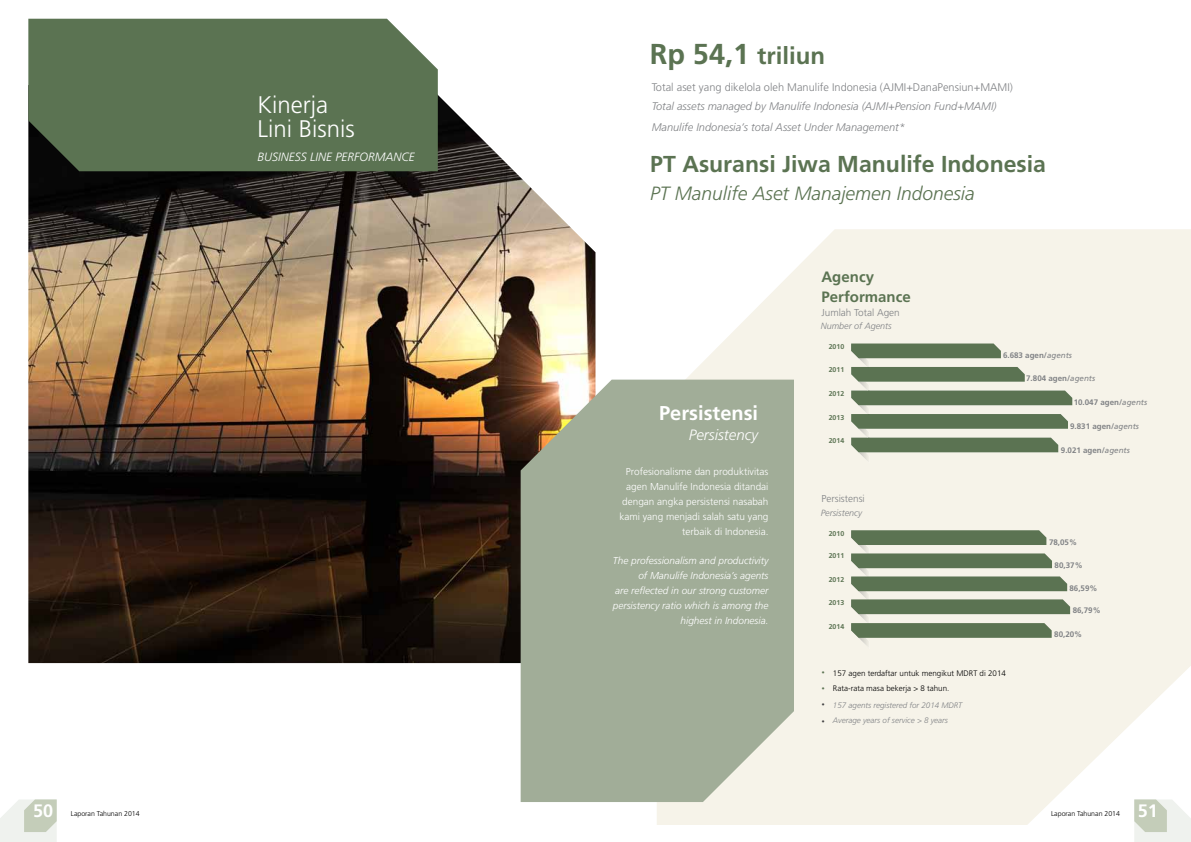
<style>
.page{position:relative;width:1191px;height:842px;background:#fff}
.page>*{position:absolute;margin:0;border:0;box-sizing:border-box;transform-origin:0 0}
.t1{font:300 24px/24px "Frutiger LT Std";color:#fff}
.t2{font:700 24px "Frutiger LT Std";color:#5b7352}
.t3{font:700 23px "Frutiger LT Std";color:#5b7352}
.t4{font:700 20px "Frutiger LT Std";color:#fff}
.t5{font:italic 300 19.2px "Frutiger LT Std";color:#5b7352}
.t6{font:700 18px "Frutiger LT Std";color:#fff}
.t7{font:700 15px/20.8px "Frutiger LT Std";color:#5b7352}
.t8{font:italic 300 15px "Frutiger LT Std";color:#fff}
.t9{font:italic 300 12px "Frutiger LT Std";color:#fff}
.t10{font:italic 300 11px/21.3px "Frutiger LT Std";color:#808285}
.t11{font:300 11px "Frutiger LT Std";color:#808285}
.t12{font:italic 300 10px/15px "Frutiger LT Std";color:#fff;text-align:right}
.t13{font:300 10px/15px "Frutiger LT Std";color:#fff;text-align:right}
.t14{font:300 10px "Frutiger LT Std";color:#808285}
.t15{font:10px "Myriad Pro";color:#5b7352}
.t16{font:10px/16.2px "Myriad Pro";color:#414042}
.t17{font:italic 300 9px "Frutiger LT Std";color:#808285}
.t18{font:700 8px "Frutiger LT Std";color:#808285}
.t19{font:300 8px/15.3px "Frutiger LT Std";color:#000}
.t20{font:italic 300 8px/15.3px "Frutiger LT Std";color:#808285}
.t21{font:700 7px "Frutiger LT Std";color:#5b7352}
.t22{font:300 7px "Frutiger LT Std";color:#000}
.s1{font-size:28.8px}
.s2{font-weight:400;font-style:italic}
</style>
<div class="page">
<svg style="left:0;top:799px;width:57px;height:43px;background:#dfe4da"></svg>
<svg style="left:1134px;top:825px;width:57px;height:17px"></svg>
<img style="left:28px;top:95px;width:567px;height:568px">
<div style="left:28px;top:19px;width:410px;height:152px;background:#5b7352"></div>
<svg style="left:657px;top:229px;width:534px;height:596px;background:#f6f4eb"></svg>
<svg style="left:520px;top:380px;width:274px;height:422px;background:#a3ad98"></svg>
<svg style="left:851px;top:343px;width:221px;height:120px;background:#a3af99"></svg>
<svg style="left:851px;top:530px;width:219px;height:119px;background:#9ca992"></svg>
<h1 class="t1" style="left:257px;top:93px;width:99px">Kinerja<br>Lini Bisnis</h1>
<p class="t9" style="left:257px;top:150px;width:159px">BUSINESS LINE PERFORMANCE</p>
<h1 class="t2" style="left:650px;top:42px;width:177px"><span class="s1">Rp 54,1</span> triliun</h1>
<p class="t11" style="left:651px;top:81px;width:363px">Total aset yang dikelola oleh Manulife Indonesia (AJMI+DanaPensiun+MAMI)</p>
<p class="t10" style="left:651px;top:95px;width:346px">Total assets managed by Manulife Indonesia (AJMI+Pension Fund+MAMI)<br>Manulife Indonesia’s total Asset Under Management*</p>
<h2 class="t3" style="left:650px;top:151px;width:397px">PT Asuransi Jiwa Manulife Indonesia</h2>
<h3 class="t5" style="left:650px;top:182px;width:326px">PT Manulife Aset Manajemen Indonesia</h3>
<h3 class="t7" style="left:821px;top:266px;width:91px">Agency<br>Performance</h3>
<p class="t14" style="left:821px;top:307px;width:80px">Jumlah Total Agen</p>
<p class="t17" style="left:820px;top:321px;width:73px">Number of Agents</p>
<h3 class="t4" style="left:659px;top:402px;width:100px">Persistensi</h3>
<h3 class="t8" style="left:689px;top:427px;width:71px">Persistency</h3>
<p class="t13" style="left:619px;top:464px;width:150px">Profesionalisme dan produktivitas agen Manulife Indonesia ditandai dengan angka persistensi nasabah kami yang menjadi salah satu yang terbaik di Indonesia.</p>
<p class="t12" style="left:613px;top:553px;width:157px">The professionalism and productivity of Manulife Indonesia’s agents<br>are reflected in our strong customer persistency ratio which is among the highest in Indonesia.</p>
<p class="t21" style="left:828px;top:343px;width:17px">2010</p>
<p class="t21" style="left:828px;top:365px;width:17px">2011</p>
<p class="t21" style="left:828px;top:389px;width:17px">2012</p>
<p class="t21" style="left:828px;top:413px;width:17px">2013</p>
<p class="t21" style="left:828px;top:437px;width:17px">2014</p>
<p class="t14" style="left:821px;top:493px;width:45px">Persistensi</p>
<p class="t17" style="left:820px;top:507px;width:43px">Persistency</p>
<p class="t21" style="left:828px;top:529px;width:17px">2010</p>
<p class="t21" style="left:828px;top:552px;width:17px">2011</p>
<p class="t21" style="left:828px;top:575px;width:17px">2012</p>
<p class="t21" style="left:828px;top:598px;width:17px">2013</p>
<p class="t21" style="left:828px;top:622px;width:17px">2014</p>
<p class="t18" style="left:1003px;top:351px;width:70px">6.683 agen/<span class="s2">agents</span></p>
<p class="t18" style="left:1026px;top:374px;width:70px">7.804 agen/<span class="s2">agents</span></p>
<p class="t18" style="left:1073px;top:398px;width:75px">10.047 agen/<span class="s2">agents</span></p>
<p class="t18" style="left:1070px;top:421px;width:70px">9.831 agen/<span class="s2">agents</span></p>
<p class="t18" style="left:1061px;top:445px;width:70px">9.021 agen/<span class="s2">agents</span></p>
<p class="t18" style="left:1049px;top:537px;width:30px">78,05%</p>
<p class="t18" style="left:1054px;top:561px;width:30px">80,37%</p>
<p class="t18" style="left:1069px;top:583px;width:30px">86,59%</p>
<p class="t18" style="left:1072px;top:606px;width:30px">86,79%</p>
<p class="t18" style="left:1054px;top:629px;width:30px">80,20%</p>
<p class="t15" style="left:821px;top:666px;width:4px">•</p>
<p class="t19" style="left:833px;top:665px;width:174px">157 agen terdaftar untuk mengikut MDRT di 2014<br>Rata-rata masa bekerja &gt; 8 tahun.</p>
<p class="t20" style="left:833px;top:697px;width:131px">157 agents registered for 2014 MDRT<br>Average years of service &gt; 8 years</p>
<p class="t15" style="left:821px;top:682px;width:4px">•</p>
<p class="t16" style="left:821px;top:696px;width:4px">• •</p>
<h3 class="t6" style="left:33px;top:800px;width:22px">50</h3>
<p class="t22" style="left:71px;top:810px;width:70px">Laporan Tahunan 2014</p>
<p class="t22" style="left:1051px;top:810px;width:70px">Laporan Tahunan 2014</p>
<h3 class="t6" style="left:1137px;top:800px;width:22px">51</h3>
</div>
